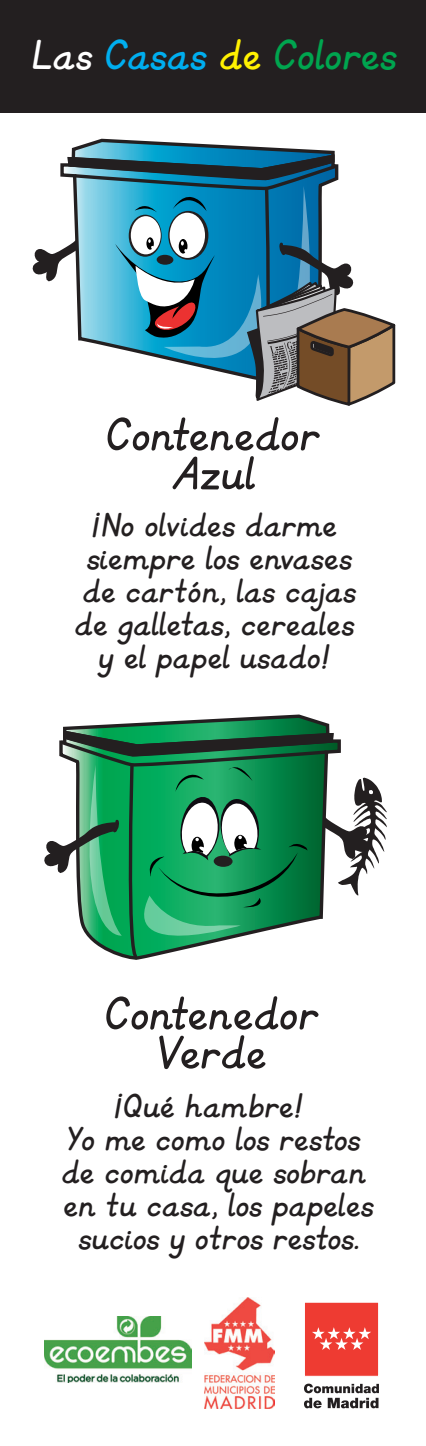
<style>
.page{position:relative;width:426px;height:1446px;background:#fff}
.page>*{position:absolute;margin:0;border:0;box-sizing:border-box;transform-origin:0 0}
.t1{font:54px/39px "KG Primary Italics";color:#231f20;text-align:center}
.t2{font:49.5px "KG Primary Italics";color:#00a54f}
.t3{font:39px/33px "KG Primary Italics";color:#231f20;text-align:center}
.s1{color:#fff}
.s2{color:#00aeef}
.s3{color:#fff101}
</style>
<div class="page">
<div style="left:0;top:0;width:425px;height:113px;background:#231f20"></div>
<svg style="left:63px;top:714px;width:267px;height:14px"></svg>
<svg style="left:71px;top:138px;width:264px;height:14px"></svg>
<img style="left:44px;top:1316px;width:147px;height:66px">
<div style="left:303px;top:1302px;width:75px;height:74px;background:#ee3b32;border:1px solid #fff"></div>
<svg style="left:312px;top:1327px;width:58px;height:23px"></svg>
<svg style="left:304px;top:1383px;width:74px;height:25px"></svg>
<img style="left:204px;top:1297px;width:70px;height:111px">
<svg style="left:44px;top:728px;width:342px;height:232px"></svg>
<svg style="left:32px;top:152px;width:364px;height:254px"></svg>
<p class="t2" style="left:31px;top:31px;width:366px"><span class="s1">Las</span> <span class="s2">Casas</span> <span class="s3">de</span> Colores</p>
<h1 class="t1" style="left:106px;top:416px;width:216px">Contenedor<br>Azul</h1>
<p class="t3" style="left:74px;top:509px;width:283px">¡No olvides darme siempre los envases de cartón, las cajas de galletas, cereales y el papel usado!</p>
<h1 class="t1" style="left:105px;top:995px;width:216px">Contenedor<br>Verde</h1>
<p class="t3" style="left:61px;top:1090px;width:314px">¡Qué hambre!<br>Yo me como los restos de comida que sobran en tu casa, los papeles sucios y otros restos.</p>
</div>
